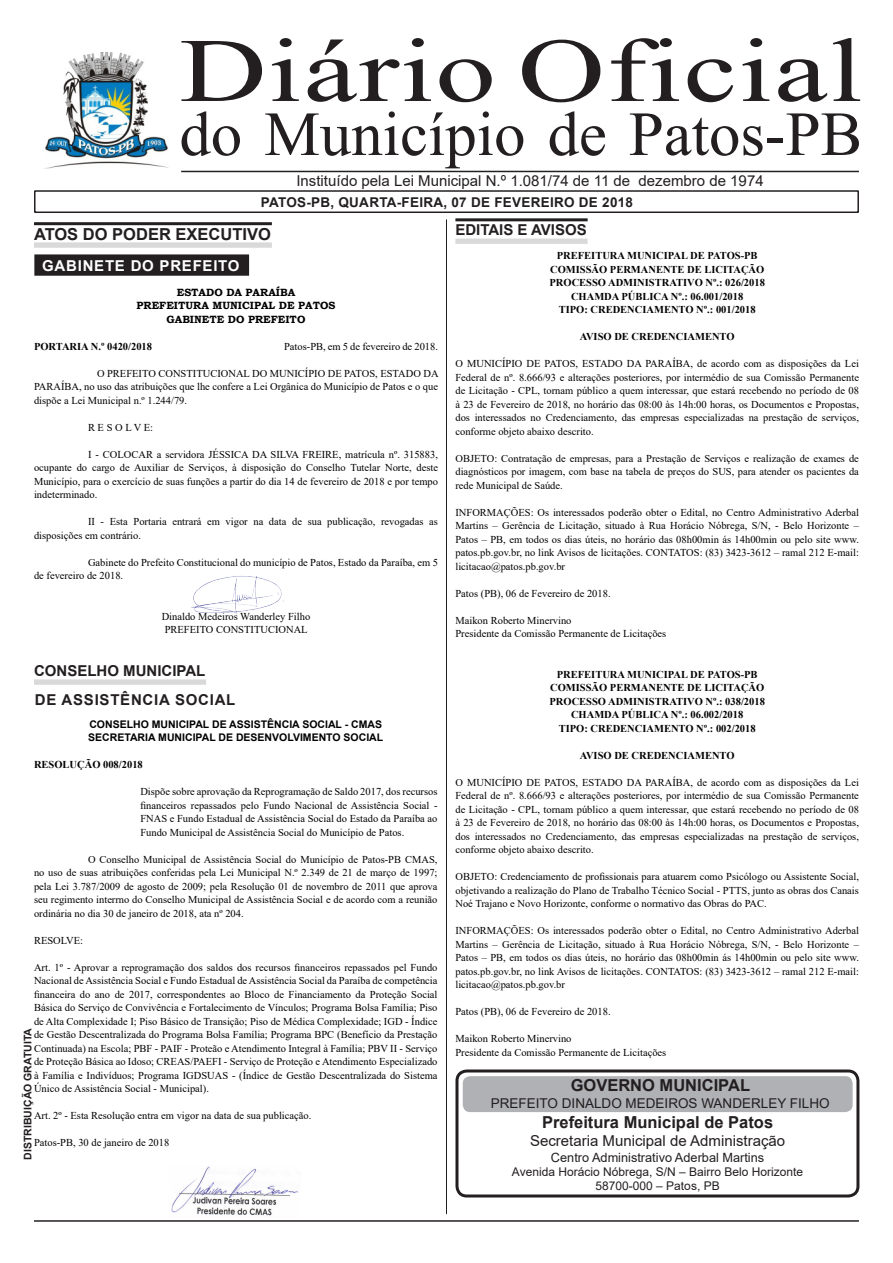
<style>
.page{position:relative;width:893px;height:1263px;background:#fff}
.page>*{position:absolute;margin:0;border:0;box-sizing:border-box;transform-origin:0 0}
.t1{font:117px "Kokila";letter-spacing:.01em;color:#231f20;scale:1.33 1}
.t2{font:81px "Kokila";color:#231f20}
.t3{font:700 16.5px "Arial";color:#231f20}
.t4{font:15px "Arial";color:#231f20}
.t5{font:700 15px "Arial";color:#231f20}
.t6{font:700 15px "Arial";letter-spacing:.05em;color:#231f20}
.t7{font:700 15px "Arial";letter-spacing:.05em;color:#fff}
.t8{font:700 13.5px "Arial";letter-spacing:.02em;color:#231f20}
.t9{font:13.5px "Arial";color:#231f20}
.t10{font:12.75px "Arial";color:#231f20}
.t11{font:12px/14.4px "Arial";color:#231f20;text-align:center}
.t12{font:10.5px/13.5px "Times New Roman";color:#000;text-align:justify}
.t13{font:700 10.5px/13.5px "Times New Roman";color:#000;text-align:center}
.t14{font:700 10.5px/13.5px "Arial";color:#000}
.t15{font:700 10.5px/13.5px "Bookman Old Style";color:#000;text-align:center}
.t16{font:700 10.5px "Arial";color:#231f20}
</style>
<div class="page">
<div style="left:34px;top:190px;width:825px;height:23px;border:2px solid #231f20"></div>
<div style="left:35px;top:255px;width:213px;height:20px;background:#231f20"></div>
<div style="left:34px;top:254px;width:215px;height:22px;border:2px solid #231f20"></div>
<img style="left:44px;top:53px;width:125px;height:116px">
<hr style="left:446px;top:219px;width:1px;height:995px;background:#231f20">
<svg style="left:34px;top:242px;width:238px;height:6px"></svg>
<div style="left:34px;top:222px;width:238px;height:3px;border:2px solid #231f20"></div>
<svg style="left:34px;top:679px;width:172px;height:6px"></svg>
<img style="left:192px;top:576px;width:92px;height:38px">
<div style="left:455px;top:239px;width:133px;height:5px;background:#d9d9d9"></div>
<div style="left:455px;top:218px;width:133px;height:3px;border:2px solid #231f20"></div>
<div style="left:455px;top:1069px;width:404px;height:128px;border:3px solid #231f20;border-radius:10px"></div>
<div style="left:463px;top:1076px;width:390px;height:36px;background:#b0b1b5;border-radius:7px"></div>
<img style="left:171px;top:1166px;width:127px;height:50px">
<h1 class="t1" style="left:179px;top:1px;width:515px">Diário Oficial</h1>
<h2 class="t2" style="left:179px;top:86px;width:684px">do Município de Patos-PB</h2>
<h3 class="t4" style="left:296px;top:170px;width:469px">Instituído pela Lei Municipal N.º 1.081/74 de 11 de dezembro de 1974</h3>
<p class="t8" style="left:261px;top:193px;width:374px">PATOS-PB, QUARTA-FEIRA, 07 DE FEVEREIRO DE 2018</p>
<h3 class="t3" style="left:34px;top:222px;width:238px">ATOS DO PODER EXECUTIVO</h3>
<h3 class="t7" style="left:42px;top:255px;width:199px">GABINETE DO PREFEITO</h3>
<p class="t15" style="left:137px;top:285px;width:200px">ESTADO DA PARAÍBA<br>PREFEITURA MUNICIPAL DE PATOS<br>GABINETE DO PREFEITO</p>
<p class="t13" style="left:34px;top:339px;width:120px">PORTARIA N.º 0420/2018</p>
<p class="t12" style="left:284px;top:339px;width:155px">Patos-PB, em 5 de fevereiro de 2018.</p>
<p class="t12" style="left:34px;top:366px;width:406px;text-indent:63px">O PREFEITO CONSTITUCIONAL DO MUNICÍPIO DE PATOS, ESTADO DA PARAÍBA, no uso das atribuições que lhe confere a Lei Orgânica do Município de Patos e o que dispõe a Lei Municipal n.º 1.244/79.</p>
<p class="t12" style="left:88px;top:420px;width:67px">R E S O L V E:</p>
<p class="t12" style="left:34px;top:447px;width:405px;text-indent:54px">I - COLOCAR a servidora JÉSSICA DA SILVA FREIRE, matrícula nº. 315883, ocupante do cargo de Auxiliar de Serviços, à disposição do Conselho Tutelar Norte, deste Município, para o exercício de suas funções a partir do dia 14 de fevereiro de 2018 e por tempo indeterminado.</p>
<p class="t12" style="left:34px;top:514px;width:405px;text-indent:54px">II - Esta Portaria entrará em vigor na data de sua publicação, revogadas as disposições em contrário.</p>
<p class="t12" style="left:34px;top:555px;width:405px;text-indent:54px">Gabinete do Prefeito Constitucional do município de Patos, Estado da Paraíba, em 5 de fevereiro de 2018.</p>
<p class="t12" style="left:162px;top:609px;width:150px">Dinaldo Medeiros Wanderley Filho<br>PREFEITO CONSTITUCIONAL</p>
<h3 class="t5" style="left:34px;top:660px;width:173px">CONSELHO MUNICIPAL</h3>
<h3 class="t6" style="left:35px;top:689px;width:202px">DE ASSISTÊNCIA SOCIAL</h3>
<p class="t14" style="left:88px;top:717px;width:296px">CONSELHO MUNICIPAL DE ASSISTÊNCIA SOCIAL - CMAS<br>SECRETARIA MUNICIPAL DE DESENVOLVIMENTO SOCIAL</p>
<p class="t13" style="left:34px;top:758px;width:110px">RESOLUÇÃO 008/2018</p>
<p class="t12" style="left:140px;top:785px;width:299px">Dispõe sobre aprovação da Reprogramação de Saldo 2017, dos recursos financeiros repassados pelo Fundo Nacional de Assistência Social - FNAS e Fundo Estadual de Assistência Social do Estado da Paraíba ao Fundo Municipal de Assistência Social do Município de Patos.</p>
<p class="t12" style="left:34px;top:852px;width:405px;text-indent:54px">O Conselho Municipal de Assistência Social do Município de Patos-PB CMAS, no uso de suas atribuições conferidas pela Lei Municipal N.º 2.349 de 21 de março de 1997; pela Lei 3.787/2009 de agosto de 2009; pela Resolução 01 de novembro de 2011 que aprova seu regimento interrno do Conselho Municipal de Assistência Social e de acordo com a reunião ordinária no dia 30 de janeiro de 2018, ata nº 204.</p>
<p class="t12" style="left:34px;top:933px;width:51px">RESOLVE:</p>
<p class="t12" style="left:34px;top:960px;width:405px">Art. 1º - Aprovar a reprogramação dos saldos dos recursos financeiros repassados pel Fundo Nacional de Assistência Social e Fundo Estadual de Assistência Social da Paraíba de competência financeira do ano de 2017, correspondentes ao Bloco de Financiamento da Proteção Social Básica do Serviço de Convivência e Fortalecimento de Vínculos; Programa Bolsa Família; Piso de Alta Complexidade I; Piso Básico de Transição; Piso de Médica Complexidade; IGD - Índice de Gestão Descentralizada do Programa Bolsa Família; Programa BPC (Benefício da Prestação Continuada) na Escola; PBF - PAIF - Proteão e Atendimento Integral à Família; PBV II - Serviço de Proteção Básica ao Idoso; CREAS/PAEFI - Serviço de Proteção e Atendimento Especializado à Família e Indivíduos; Programa IGDSUAS - (Índice de Gestão Descentralizada do Sistema Único de Assistência Social - Municipal).</p>
<p class="t12" style="left:34px;top:1109px;width:279px">Art. 2º - Esta Resolução entra em vigor na data de sua publicação.</p>
<p class="t12" style="left:34px;top:1136px;width:137px">Patos-PB, 30 de janeiro de 2018</p>
<p class="t16" style="left:20px;top:1159px;width:133px;rotate:-90deg">DISTRIBUIÇÃO GRATUITA</p>
<h3 class="t5" style="left:455px;top:219px;width:133px">EDITAIS E AVISOS</h3>
<p class="t13" style="left:549px;top:249px;width:217px">PREFEITURA MUNICIPAL DE PATOS-PB COMISSÃO PERMANENTE DE LICITAÇÃO PROCESSO ADMINISTRATIVO Nº.: 026/2018<br>CHAMDA PÚBLICA Nº.: 06.001/2018<br>TIPO: CREDENCIAMENTO Nº.: 001/2018</p>
<p class="t13" style="left:580px;top:330px;width:156px">AVISO DE CREDENCIAMENTO</p>
<p class="t12" style="left:455px;top:357px;width:405px">O MUNICÍPIO DE PATOS, ESTADO DA PARAÍBA, de acordo com as disposições da Lei Federal de nº. 8.666/93 e alterações posteriores, por intermédio de sua Comissão Permanente de Licitação - CPL, tornam público a quem interessar, que estará recebendo no período de 08 à 23 de Fevereiro de 2018, no horário das 08:00 às 14h:00 horas, os Documentos e Propostas, dos interessados no Credenciamento, das empresas especializadas na prestação de serviços, conforme objeto abaixo descrito.</p>
<p class="t12" style="left:455px;top:451px;width:405px">OBJETO: Contratação de empresas, para a Prestação de Serviços e realização de exames de diagnósticos por imagem, com base na tabela de preços do SUS, para atender os pacientes da rede Municipal de Saúde.</p>
<p class="t12" style="left:455px;top:505px;width:405px">INFORMAÇÕES: Os interessados poderão obter o Edital, no Centro Administrativo Aderbal Martins – Gerência de Licitação, situado à Rua Horácio Nóbrega, S/N, - Belo Horizonte – Patos – PB, em todos os dias úteis, no horário das 08h00min ás 14h00min ou pelo site www. patos.pb.gov.br, no link Avisos de licitações. CONTATOS: (83) 3423-3612 – ramal 212 E-mail: licitacao@patos.pb.gov.br</p>
<p class="t12" style="left:455px;top:586px;width:157px">Patos (PB), 06 de Fevereiro de 2018.</p>
<p class="t12" style="left:455px;top:613px;width:212px">Maikon Roberto Minervino<br>Presidente da Comissão Permanente de Licitações</p>
<p class="t13" style="left:549px;top:667px;width:217px">PREFEITURA MUNICIPAL DE PATOS-PB COMISSÃO PERMANENTE DE LICITAÇÃO PROCESSO ADMINISTRATIVO Nº.: 038/2018<br>CHAMDA PÚBLICA Nº.: 06.002/2018<br>TIPO: CREDENCIAMENTO Nº.: 002/2018</p>
<p class="t13" style="left:580px;top:748px;width:156px">AVISO DE CREDENCIAMENTO</p>
<p class="t12" style="left:455px;top:775px;width:405px">O MUNICÍPIO DE PATOS, ESTADO DA PARAÍBA, de acordo com as disposições da Lei Federal de nº. 8.666/93 e alterações posteriores, por intermédio de sua Comissão Permanente de Licitação - CPL, tornam público a quem interessar, que estará recebendo no período de 08 à 23 de Fevereiro de 2018, no horário das 08:00 às 14h:00 horas, os Documentos e Propostas, dos interessados no Credenciamento, das empresas especializadas na prestação de serviços, conforme objeto abaixo descrito.</p>
<p class="t12" style="left:455px;top:870px;width:405px">OBJETO: Credenciamento de profissionais para atuarem como Psicólogo ou Assistente Social, objetivando a realização do Plano de Trabalho Técnico Social - PTTS, junto as obras dos Canais Noé Trajano e Novo Horizonte, conforme o normativo das Obras do PAC.</p>
<p class="t12" style="left:455px;top:924px;width:405px">INFORMAÇÕES: Os interessados poderão obter o Edital, no Centro Administrativo Aderbal Martins – Gerência de Licitação, situado à Rua Horácio Nóbrega, S/N, - Belo Horizonte – Patos – PB, em todos os dias úteis, no horário das 08h00min ás 14h00min ou pelo site www. patos.pb.gov.br, no link Avisos de licitações. CONTATOS: (83) 3423-3612 – ramal 212 E-mail: licitacao@patos.pb.gov.br</p>
<p class="t12" style="left:455px;top:1005px;width:157px">Patos (PB), 06 de Fevereiro de 2018.</p>
<p class="t12" style="left:455px;top:1032px;width:212px">Maikon Roberto Minervino<br>Presidente da Comissão Permanente de Licitações</p>
<h3 class="t3" style="left:571px;top:1074px;width:181px">GOVERNO MUNICIPAL</h3>
<p class="t9" style="left:491px;top:1094px;width:340px">PREFEITO DINALDO MEDEIROS WANDERLEY FILHO</p>
<h3 class="t3" style="left:542px;top:1111px;width:233px">Prefeitura Municipal de Patos</h3>
<h3 class="t4" style="left:530px;top:1131px;width:257px">Secretaria Municipal de Administração</h3>
<p class="t10" style="left:551px;top:1148px;width:215px">Centro Administrativo Aderbal Martins</p>
<p class="t11" style="left:512px;top:1164px;width:293px">Avenida Horácio Nóbrega, S/N – Bairro Belo Horizonte<br>58700-000 – Patos, PB</p>
</div>
